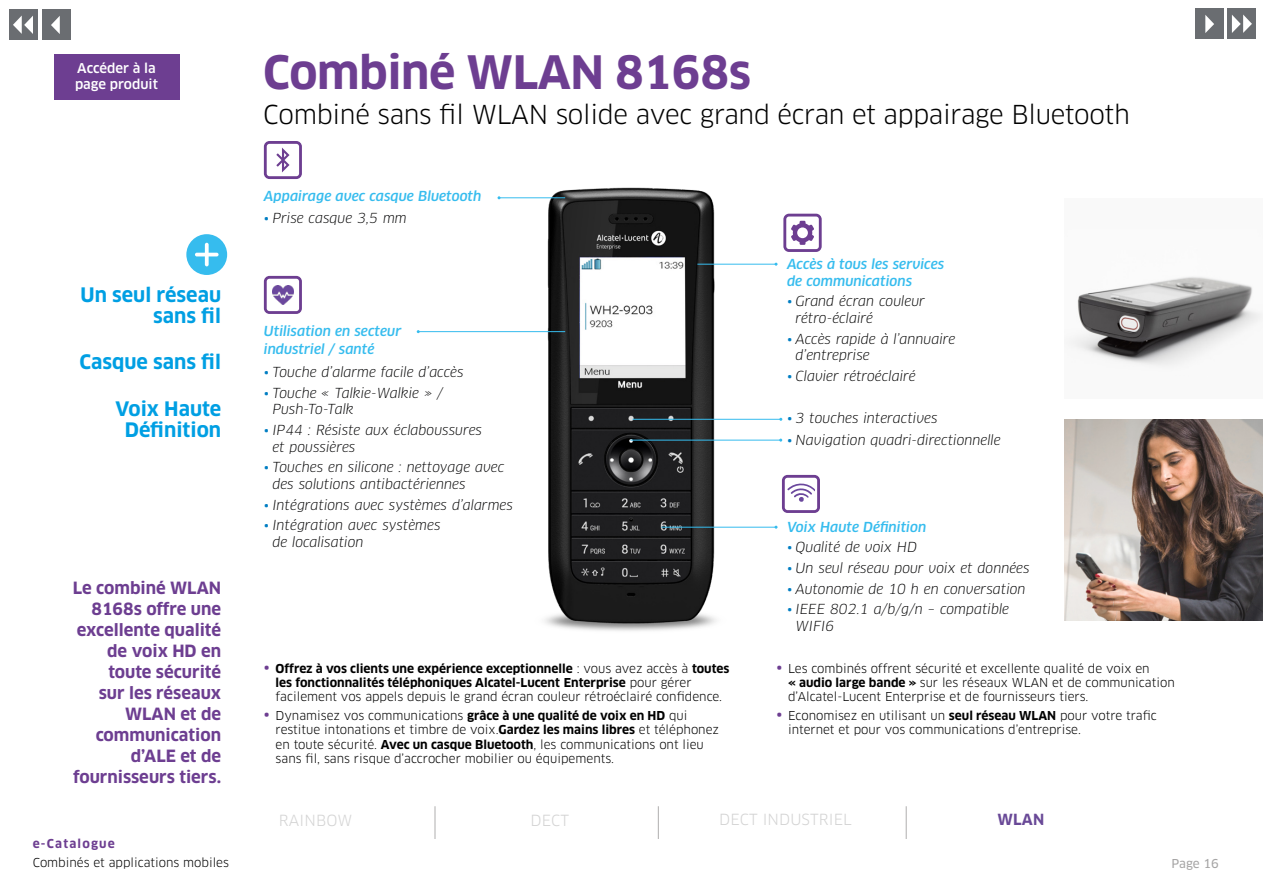
<style>
.page{position:relative;width:1263px;height:893px;background:#fff}
.page>*{position:absolute;margin:0;border:0;box-sizing:border-box;transform-origin:0 0}
.t1{font:700 45px "Clan OT";letter-spacing:-.01em;color:#6d3e91}
.t2{font:25.5px "Clan OT";letter-spacing:-.01em;color:#000}
.t3{font:700 19.5px/21px "Clan OT";color:#009fe3;text-align:right}
.t4{font:700 16.5px/21px "Clan OT";color:#6d3e91;text-align:right}
.t5{font:15px "Clan OT";letter-spacing:.01em;color:#d4d4d4}
.t6{font:700 15px "Clan OT";color:#694997}
.t7{font:italic 13.5px/16.5px "Clan OT";color:#020203}
.t8{font:italic 13.5px/16.5px "Clan OT";color:#000}
.t9{font:italic 500 13.5px/18px "Clan OT";color:#36bcee}
.t10{font:500 13.2px/15.9px "Clan OT";color:#fff}
.t11{font:12px/14.4px "Clan OT";color:#000}
.t12{font:700 12px/14.4px "Clan OT";color:#000}
.t13{font:700 12px "Clan OT";letter-spacing:.1em;color:#6d3e91}
.t14{font:12px "Clan OT News";letter-spacing:-.005em;color:#a6a5a5}
.s1{font-style:normal;color:#007ec3}
.s2{font-weight:400;font-size:16.5px;color:#6d3e91}
.s3{font-weight:400}
.s4{font-size:16.5px;color:#6d3e91}
.s5{font-weight:700}
</style>
<div class="page">
<img style="left:515px;top:187px;width:241px;height:444px">
<svg style="left:783px;top:214px;width:39px;height:38px"></svg>
<svg style="left:186px;top:234px;width:41px;height:41px"></svg>
<hr style="left:697px;top:264px;width:79px;height:1px;background:#36bcee">
<hr style="left:661px;top:527px;width:115px;height:1px;background:#36bcee">
<hr style="left:499px;top:197px;width:66px;height:1px;background:#36bcee">
<hr style="left:418px;top:331px;width:147px;height:1px;background:#36bcee">
<svg style="left:264px;top:141px;width:38px;height:38px"></svg>
<svg style="left:264px;top:276px;width:38px;height:38px"></svg>
<hr style="left:632px;top:419px;width:149px;height:1px;background:#36bcee">
<hr style="left:630px;top:440px;width:151px;height:1px;background:#36bcee">
<img style="left:272px;top:286px;width:22px;height:18px">
<div style="left:1065px;top:198px;width:198px;height:201px;background:#f9f9f9"></div>
<img style="left:1078px;top:277px;width:178px;height:87px">
<img style="left:1065px;top:420px;width:198px;height:200px">
<hr style="left:435px;top:806px;width:1px;height:33px;background:#a6a5a5">
<hr style="left:906px;top:806px;width:1px;height:33px;background:#a6a5a5">
<hr style="left:658px;top:806px;width:1px;height:33px;background:#a6a5a5">
<svg style="left:782px;top:475px;width:38px;height:38px"></svg>
<div style="left:9px;top:9px;width:29px;height:31px;background:#6a6d71"></div>
<svg style="left:13px;top:16px;width:20px;height:18px"></svg>
<div style="left:1227px;top:9px;width:28px;height:30px;background:#6a6d71"></div>
<svg style="left:1232px;top:15px;width:20px;height:18px"></svg>
<div style="left:42px;top:9px;width:28px;height:31px;background:#6a6d71"></div>
<svg style="left:51px;top:16px;width:9px;height:18px"></svg>
<div style="left:1195px;top:9px;width:28px;height:30px;background:#6a6d71"></div>
<svg style="left:1205px;top:15px;width:9px;height:18px"></svg>
<div style="left:54px;top:54px;width:125px;height:46px;background:#6d3e91"></div>
<p class="t10" style="left:75px;top:60px;width:84px">Accéder à la page produit</p>
<h3 class="t3" style="left:81px;top:284px;width:142px">Un seul réseau sans fil</h3>
<h3 class="t3" style="left:79px;top:352px;width:143px">Casque sans fil</h3>
<h3 class="t3" style="left:116px;top:398px;width:107px;text-align:center">Voix Haute<br>Définition</h3>
<h3 class="t4" style="left:73px;top:578px;width:150px">Le combiné WLAN<br>8168s offre une excellente qualité de voix HD en toute sécurité<br>sur les réseaux<br>WLAN et de communication d’ALE et de fournisseurs tiers.</h3>
<p class="t13" style="left:33px;top:836px;width:84px">e-Catalogue</p>
<p class="t11" style="left:33px;top:856px;width:198px">Combinés et applications mobiles</p>
<h1 class="t1" style="left:263px;top:47px;width:489px">Combiné WLAN 8168s</h1>
<h2 class="t2" style="left:263px;top:99px;width:868px">Combiné sans fil WLAN solide avec grand écran et appairage Bluetooth</h2>
<p class="t9" style="left:264px;top:187px;width:219px">Appairage avec casque Bluetooth</p>
<p class="t7" style="left:264px;top:210px;width:144px"><span class="s1">•</span> Prise casque 3,5 mm</p>
<p class="t9" style="left:264px;top:322px;width:139px">Utilisation en secteur industriel / santé</p>
<p class="t7" style="left:264px;top:364px;width:201px"><span class="s1">•</span> Touche d’alarme facile d’accès</p>
<p class="t7" style="left:272px;top:385px;width:172px;text-indent:-9px"><span class="s1">•</span> Touche « Talkie-Walkie » /<br>Push-To-Talk</p>
<p class="t7" style="left:272px;top:422px;width:211px;text-indent:-9px"><span class="s1">•</span> IP44 : Résiste aux éclaboussures et poussières</p>
<p class="t7" style="left:272px;top:459px;width:233px;text-indent:-9px"><span class="s1">•</span> Touches en silicone : nettoyage avec des solutions antibactériennes</p>
<p class="t7" style="left:264px;top:496px;width:251px"><span class="s1">•</span> Intégrations avec systèmes d’alarmes</p>
<p class="t7" style="left:272px;top:517px;width:170px;text-indent:-9px"><span class="s1">•</span> Intégration avec systèmes de localisation</p>
<p class="t12" style="left:276px;top:661px;width:455px;text-indent:-12px"><span class="s2">•</span> Offrez à vos clients une expérience exceptionnelle <span class="s3">: vous avez accès à</span> toutes les fonctionnalités téléphoniques Alcatel-Lucent Enterprise <span class="s3">pour gérer facilement vos appels depuis le grand écran couleur rétroéclairé confidence.</span></p>
<p class="t11" style="left:276px;top:708px;width:445px;text-indent:-12px"><span class="s4">•</span> Dynamisez vos communications <span class="s5">grâce à une qualité de voix en HD</span> qui restitue intonations et timbre de voix.<span class="s5">Gardez les mains libres</span> et téléphonez en toute sécurité. <span class="s5">Avec un casque Bluetooth</span>, les communications ont lieu sans fil, sans risque d’accrocher mobilier ou équipements.</p>
<p class="t9" style="left:787px;top:256px;width:159px;line-height:16.5px">Accès à tous les services de communications</p>
<p class="t8" style="left:795px;top:293px;width:131px;text-indent:-9px"><span class="s1">•</span> Grand écran couleur rétro-éclairé</p>
<p class="t8" style="left:795px;top:330px;width:161px;text-indent:-9px"><span class="s1">•</span> Accès rapide à l’annuaire d’entreprise</p>
<p class="t8" style="left:787px;top:367px;width:130px"><span class="s1">•</span> Clavier rétroéclairé</p>
<p class="t8" style="left:787px;top:410px;width:152px"><span class="s1">•</span> 3 touches interactives</p>
<p class="t8" style="left:787px;top:431px;width:215px"><span class="s1">•</span> Navigation quadri-directionnelle</p>
<p class="t9" style="left:787px;top:519px;width:141px">Voix Haute Définition</p>
<p class="t7" style="left:787px;top:539px;width:132px"><span class="s1">•</span> Qualité de voix HD</p>
<p class="t7" style="left:787px;top:560px;width:244px"><span class="s1">•</span> Un seul réseau pour voix et données</p>
<p class="t7" style="left:787px;top:580px;width:240px"><span class="s1">•</span> Autonomie de 10 h en conversation</p>
<p class="t7" style="left:795px;top:601px;width:215px;text-indent:-9px"><span class="s1">•</span> IEEE 802.1 a/b/g/n – compatible<br>WIFI6</p>
<p class="t11" style="left:788px;top:661px;width:388px;text-indent:-12px"><span class="s4">•</span> Les combinés offrent sécurité et excellente qualité de voix en<br><span class="s5">« audio large bande »</span> sur les réseaux WLAN et de communication d’Alcatel-Lucent Enterprise et de fournisseurs tiers.</p>
<p class="t11" style="left:788px;top:708px;width:370px;text-indent:-12px"><span class="s4">•</span> Economisez en utilisant un <span class="s5">seul réseau WLAN</span> pour votre trafic internet et pour vos communications d’entreprise.</p>
<p class="t5" style="left:279px;top:812px;width:75px">RAINBOW</p>
<p class="t5" style="left:530px;top:812px;width:40px">DECT</p>
<p class="t5" style="left:719px;top:810px;width:134px">DECT INDUSTRIEL</p>
<p class="t6" style="left:997px;top:811px;width:48px">WLAN</p>
<p class="t14" style="left:1171px;top:857px;width:49px">Page 16</p>
</div>
